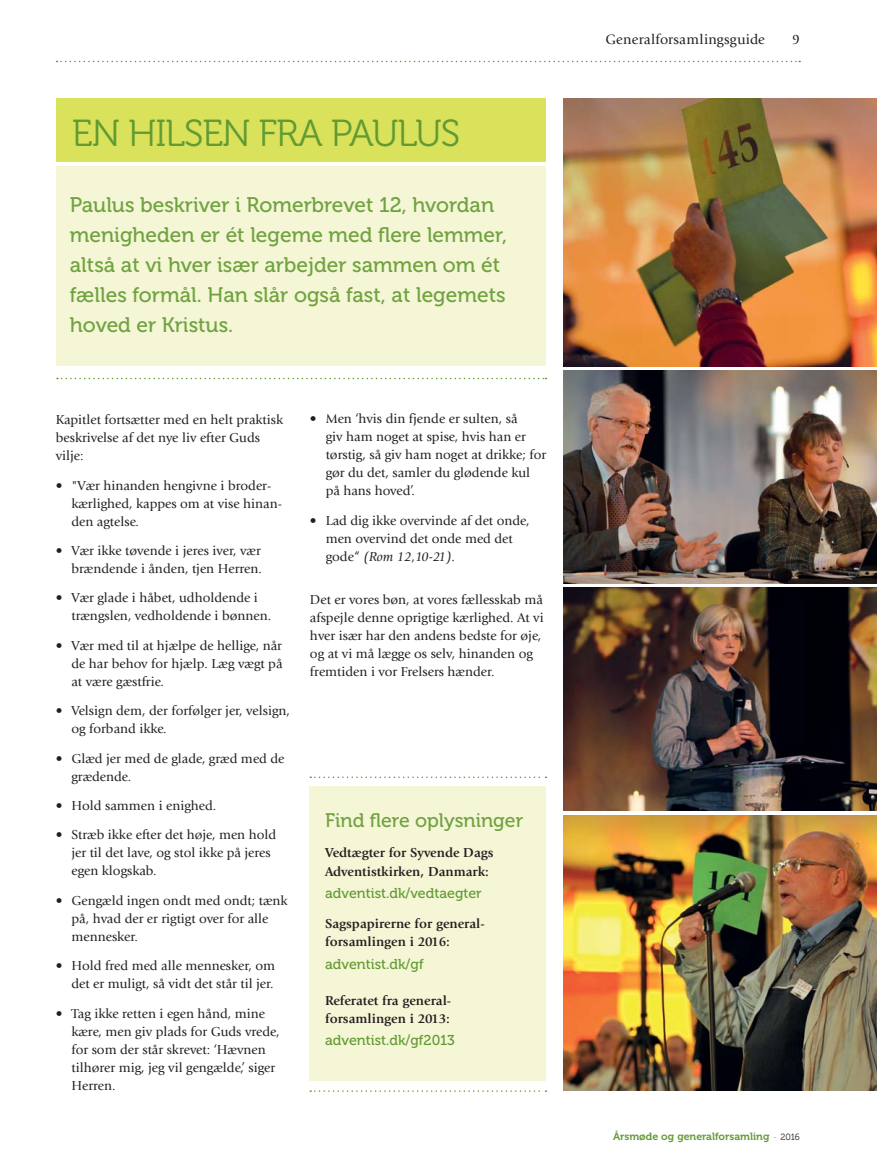
<style>
.page{position:relative;width:877px;height:1154px;background:#fff}
.page>*{position:absolute;margin:0;border:0;box-sizing:border-box;transform-origin:0 0}
.t1{font:37.5px "Museo 300";letter-spacing:-.03em;color:#629b33}
.t2{font:21px/30px "Museo 500";color:#70a240}
.t3{font:19.5px "Museo 500";color:#70a240}
.t4{font:14.25px "Museo 500";color:#629b33}
.t5{font:14.25px "Giovanni";letter-spacing:.015em;color:#231f20}
.t6{font:13.5px/18px "Giovanni";color:#231f20}
.t7{font:700 13.5px/18px "Giovanni";color:#231f20}
.t8{font:10.5px "Museo 700";color:#629b33}
.s1{font-style:italic}
.s2{font-family:"Museo 300";font-size:9px;color:#231f20}
</style>
<div class="page">
<svg style="left:56px;top:61px;width:744px;height:1px"></svg>
<div style="left:309px;top:786px;width:237px;height:294px;background:#f4f6d5"></div>
<svg style="left:57px;top:378px;width:489px;height:1px"></svg>
<svg style="left:310px;top:776px;width:236px;height:2px"></svg>
<svg style="left:310px;top:1090px;width:236px;height:1px"></svg>
<div style="left:56px;top:98px;width:490px;height:64px;background:#d9e25a"></div>
<div style="left:56px;top:166px;width:490px;height:200px;background:#f4f6d5"></div>
<img style="left:563px;top:370px;width:314px;height:213px">
<img style="left:563px;top:815px;width:314px;height:275px">
<img style="left:563px;top:587px;width:314px;height:223px">
<img style="left:563px;top:98px;width:314px;height:268px">
<h1 class="t1" style="left:72px;top:118px;width:390px">EN HILSEN FRA PAULUS</h1>
<h2 class="t2" style="left:70px;top:192px;width:439px">Paulus beskriver i Romerbrevet 12, hvordan menigheden er ét legeme med flere lemmer, altså at vi hver især arbejder sammen om ét fælles formål. Han slår også fast, at legemets hoved er Kristus.</h2>
<p class="t6" style="left:56px;top:412px;width:229px">Kapitlet fortsætter med en helt praktisk beskrivelse af det nye liv efter Guds vilje:</p>
<p class="t6" style="left:71px;top:477px;width:212px;text-indent:-16px">• "Vær hinanden hengivne i broder&shy;kærlighed, kappes om at vise hinan&shy;den agtelse.</p>
<p class="t6" style="left:56px;top:543px;width:208px;text-align:right">• Vær ikke tøvende i jeres iver, vær brændende i ånden, tjen Herren.</p>
<p class="t6" style="left:71px;top:590px;width:201px;text-indent:-16px">• Vær glade i håbet, udholdende i trængslen, vedholdende i bønnen.</p>
<p class="t6" style="left:71px;top:637px;width:212px;text-align:justify;text-indent:-16px">• Vær med til at hjælpe de hellige, når de har behov for hjælp. Læg vægt på at være gæstfrie.</p>
<p class="t6" style="left:71px;top:703px;width:220px;text-indent:-16px">• Velsign dem, der forfølger jer, velsign, og forband ikke.</p>
<p class="t6" style="left:71px;top:750px;width:214px;text-indent:-16px">• Glæd jer med de glade, græd med de grædende.</p>
<p class="t6" style="left:56px;top:797px;width:162px">• Hold sammen i enighed.</p>
<p class="t6" style="left:71px;top:827px;width:206px;text-indent:-16px">• Stræb ikke efter det høje, men hold jer til det lave, og stol ikke på jeres egen klogskab.</p>
<p class="t6" style="left:71px;top:892px;width:218px;text-indent:-16px">• Gengæld ingen ondt med ondt; tænk på, hvad der er rigtigt over for alle mennesker.</p>
<p class="t6" style="left:56px;top:957px;width:221px;text-align:right">• Hold fred med alle mennesker, om det er muligt, så vidt det står til jer.</p>
<p class="t6" style="left:71px;top:1005px;width:210px;text-indent:-16px">• Tag ikke retten i egen hånd, mine kære, men giv plads for Guds vrede, for som der står skrevet: ‘Hævnen tilhører mig, jeg vil gengælde,’ siger<br>Herren.</p>
<p class="t6" style="left:326px;top:411px;width:222px;text-indent:-16px">• Men ‘hvis din fjende er sulten, så<br>giv ham noget at spise, hvis han er tørstig, så giv ham noget at drikke; for gør du det, samler du glødende kul på hans hoved’.</p>
<p class="t6" style="left:326px;top:512px;width:205px;text-indent:-16px">• Lad dig ikke overvinde af det onde, men overvind det onde med det gode“ <span class="s1">(Rom 12,10-21).</span></p>
<p class="t6" style="left:310px;top:592px;width:235px">Det er vores bøn, at vores fællesskab må afspejle denne oprigtige kærlighed. At vi hver især har den andens bedste for øje, og at vi må lægge os selv, hinanden og fremtiden i vor Frelsers hænder.</p>
<h3 class="t3" style="left:325px;top:812px;width:199px">Find flere oplysninger</h3>
<p class="t7" style="left:325px;top:845px;width:170px">Vedtægter for Syvende Dags<br>Adventistkirken, Danmark:</p>
<p class="t4" style="left:325px;top:887px;width:158px">adventist.dk/vedtaegter</p>
<p class="t7" style="left:325px;top:915px;width:161px">Sagspapirerne for general&shy;forsamlingen i 2016:</p>
<p class="t4" style="left:325px;top:958px;width:100px">adventist.dk/gf</p>
<p class="t7" style="left:325px;top:992px;width:127px">Referatet fra general&shy;forsamlingen i 2013:</p>
<p class="t4" style="left:325px;top:1034px;width:131px">adventist.dk/gf2013</p>
<p class="t5" style="left:605px;top:34px;width:161px">Generalforsamlingsguide</p>
<p class="t5" style="left:792px;top:34px;width:9px">9</p>
<p class="t8" style="left:613px;top:1132px;width:188px">Årsmøde og generalforsamling <span class="s2">· 2016</span></p>
</div>
